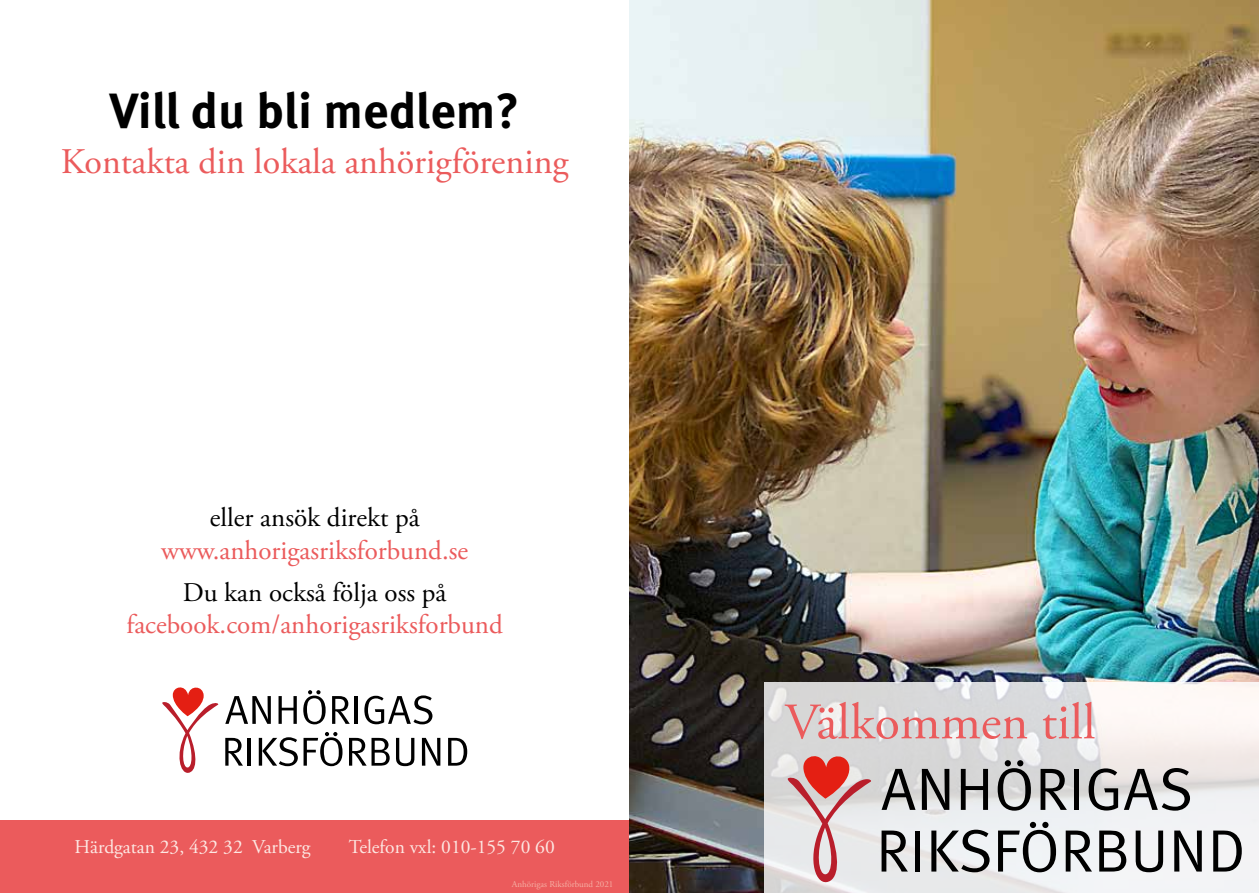
<style>
.page{position:relative;width:1259px;height:893px;background:#fff}
.page>*{position:absolute;margin:0;border:0;box-sizing:border-box;transform-origin:0 0}
.t1{font:51px "Adobe Garamond Pro";color:#eb5b5c}
.t2{font:700 49.5px "Meta Pro";color:#000}
.t3{font:36px "Adobe Garamond Pro";color:#eb5b5c}
.t4{font:27px "Adobe Garamond Pro";color:#eb5b5c}
.t5{font:27px "Adobe Garamond Pro";color:#000}
.t6{font:19.5px "Adobe Garamond Pro";color:#fde8e3}
.t7{font:9px "Adobe Garamond Pro";color:#f6b0a5}
</style>
<div class="page">
<div style="left:0;top:821px;width:629px;height:72px;background:#eb5b5c"></div>
<svg style="left:162px;top:687px;width:57px;height:86px"></svg>
<svg style="left:225px;top:738px;width:18px;height:28px"></svg>
<hr style="left:248px;top:738px;width:3px;height:28px;background:#000">
<svg style="left:259px;top:732px;width:83px;height:34px"></svg>
<svg style="left:349px;top:738px;width:41px;height:28px"></svg>
<svg style="left:396px;top:738px;width:18px;height:28px"></svg>
<svg style="left:422px;top:738px;width:18px;height:28px"></svg>
<svg style="left:448px;top:738px;width:19px;height:28px"></svg>
<svg style="left:225px;top:696px;width:46px;height:28px"></svg>
<svg style="left:278px;top:696px;width:19px;height:28px"></svg>
<svg style="left:303px;top:690px;width:23px;height:34px"></svg>
<svg style="left:332px;top:696px;width:18px;height:28px"></svg>
<hr style="left:355px;top:696px;width:3px;height:28px;background:#000">
<svg style="left:364px;top:695px;width:68px;height:29px"></svg>
<img style="left:629px;top:0;width:630px;height:893px">
<svg style="left:764px;top:682px;width:495px;height:211px"></svg>
<svg style="left:787px;top:756px;width:85px;height:126px;background:#deb3b4"></svg>
<svg style="left:881px;top:830px;width:27px;height:41px"></svg>
<div style="left:915px;top:830px;width:5px;height:41px;background:#000"></div>
<svg style="left:931px;top:830px;width:58px;height:42px"></svg>
<svg style="left:998px;top:822px;width:58px;height:50px"></svg>
<svg style="left:1065px;top:830px;width:27px;height:41px"></svg>
<svg style="left:1099px;top:830px;width:27px;height:41px"></svg>
<svg style="left:1135px;top:830px;width:28px;height:42px"></svg>
<svg style="left:1174px;top:830px;width:27px;height:41px"></svg>
<svg style="left:1213px;top:830px;width:28px;height:41px"></svg>
<svg style="left:881px;top:769px;width:34px;height:41px"></svg>
<svg style="left:922px;top:769px;width:27px;height:41px"></svg>
<svg style="left:961px;top:769px;width:27px;height:41px"></svg>
<svg style="left:997px;top:760px;width:34px;height:51px;background:#949495"></svg>
<svg style="left:1040px;top:769px;width:27px;height:41px"></svg>
<div style="left:1074px;top:769px;width:5px;height:41px;background:#000"></div>
<svg style="left:1088px;top:768px;width:102px;height:43px;background:#a09e9e"></svg>
<h2 class="t2" style="left:110px;top:73px;width:411px">Vill du bli medlem?</h2>
<h3 class="t3" style="left:61px;top:140px;width:509px">Kontakta din lokala anhörigförening</h3>
<p class="t5" style="left:210px;top:501px;width:211px">eller ansök direkt på</p>
<p class="t4" style="left:161px;top:534px;width:308px">www.anhorigasriksforbund.se</p>
<p class="t5" style="left:183px;top:576px;width:265px">Du kan också följa oss på</p>
<p class="t4" style="left:127px;top:608px;width:378px">facebook.com/anhorigasriksforbund</p>
<p class="t6" style="left:75px;top:835px;width:237px">Härdgatan 23, 432 32 Varberg</p>
<p class="t6" style="left:349px;top:835px;width:207px">Telefon vxl: 010-155 70 60</p>
<p class="t7" style="left:512px;top:879px;width:103px">Anhörigas Riksförbund 2021</p>
<h1 class="t1" style="left:785px;top:691px;width:312px">Välkommen till</h1>
</div>
